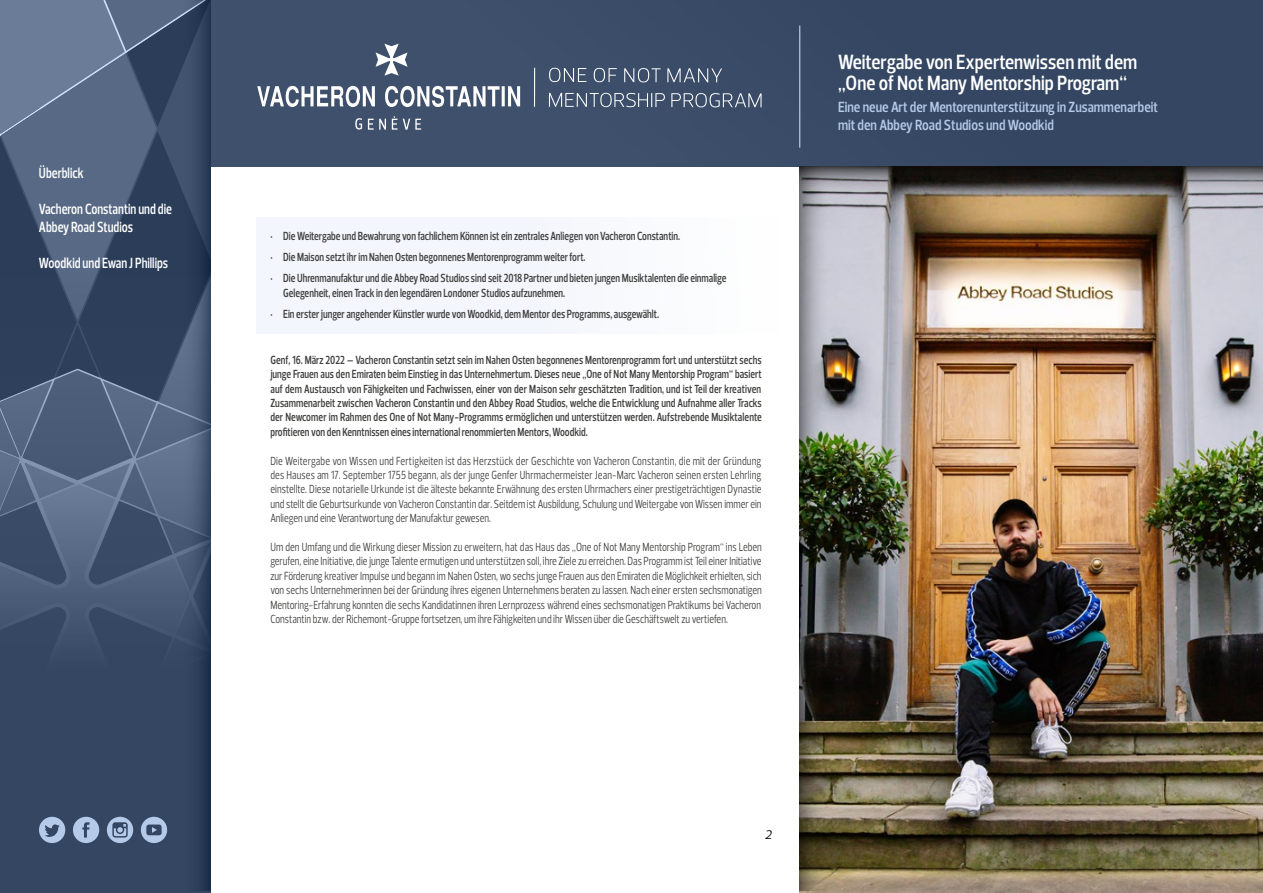
<style>
.page{position:relative;width:1263px;height:893px;background:#fff}
.page>*{position:absolute;margin:0;border:0;box-sizing:border-box;transform-origin:0 0}
.t1{font:600 21px/21px "Prelo Condensed";color:#fff}
.t2{font:600 15px/18px "Prelo Condensed";color:#b5cae9}
.t3{font:600 15px/18px "Prelo Condensed";color:#fff;scale:.9 1}
.t4{font:italic 12.75px "Prelo";color:#000}
.t5{font:12px/14.4px "Prelo Condensed";color:#40403f;text-align:justify;scale:.9 1}
.t6{font:600 12px/14.4px "Prelo Condensed";color:#40403f;scale:.9 1}
</style>
<div class="page">
<div style="left:0;top:0;width:210px;height:893px;background:#344661"></div>
<div style="left:210px;top:0;width:1053px;height:166px;background:#364863"></div>
<hr style="left:799px;top:26px;width:1px;height:122px;background:#dce5f5">
<svg style="left:257px;top:44px;width:504px;height:86px"></svg>
<svg style="left:0;top:0;width:210px;height:867px"></svg>
<img style="left:799px;top:214px;width:464px;height:679px">
<img style="left:799px;top:214px;width:48px;height:677px">
<svg style="left:799px;top:166px;width:464px;height:48px;background:#766d64"></svg>
<div style="left:256px;top:217px;width:524px;height:117px;background:#f3f6fc"></div>
<p class="t3" style="left:39px;top:164px;width:51px">Überblick</p>
<p class="t3" style="left:39px;top:200px;width:149px">Vacheron Constantin und die<br>Abbey Road Studios</p>
<p class="t3" style="left:39px;top:254px;width:145px">Woodkid und Ewan J Phillips</p>
<p class="t6" style="left:270px;top:229px;width:457px">• Die Weitergabe und Bewahrung von fachlichem Können ist ein zentrales Anliegen von Vacheron Constantin.</p>
<p class="t6" style="left:270px;top:250px;width:352px">• Die Maison setzt ihr im Nahen Osten begonnenes Mentorenprogramm weiter fort.</p>
<p class="t6" style="left:283px;top:271px;width:494px;text-indent:-13px">• Die Uhrenmanufaktur und die Abbey Road Studios sind seit 2018 Partner und bieten jungen Musiktalenten die einmalige<br>Gelegenheit, einen Track in den legendären Londoner Studios aufzunehmen.</p>
<p class="t6" style="left:270px;top:307px;width:433px">• Ein erster junger angehender Künstler wurde von Woodkid, dem Mentor des Programms, ausgewählt.</p>
<p class="t6" style="left:270px;top:353px;width:547px;text-align:justify">Genf, 16. März 2022 – Vacheron Constantin setzt sein im Nahen Osten begonnenes Mentorenprogramm fort und unterstützt sechs junge Frauen aus den Emiraten beim Einstieg in das Unternehmertum. Dieses neue „One of Not Many Mentorship Program“ basiert auf dem Austausch von Fähigkeiten und Fachwissen, einer von der Maison sehr geschätzten Tradition, und ist Teil der kreativen Zusammenarbeit zwischen Vacheron Constantin und den Abbey Road Studios, welche die Entwicklung und Aufnahme aller Tracks der Newcomer im Rahmen des One of Not Many-Programms ermöglichen und unterstützen werden. Aufstrebende Musiktalente profitieren von den Kenntnissen eines international renommierten Mentors, Woodkid.</p>
<p class="t5" style="left:270px;top:453px;width:547px">Die Weitergabe von Wissen und Fertigkeiten ist das Herzstück der Geschichte von Vacheron Constantin, die mit der Gründung des Hauses am 17. September 1755 begann, als der junge Genfer Uhrmachermeister Jean-Marc Vacheron seinen ersten Lehrling einstellte. Diese notarielle Urkunde ist die älteste bekannte Erwähnung des ersten Uhrmachers einer prestigeträchtigen Dynastie und stellt die Geburtsurkunde von Vacheron Constantin dar. Seitdem ist Ausbildung, Schulung und Weitergabe von Wissen immer ein Anliegen und eine Verantwortung der Manufaktur gewesen.</p>
<p class="t5" style="left:270px;top:540px;width:548px">Um den Umfang und die Wirkung dieser Mission zu erweitern, hat das Haus das „One of Not Many Mentorship Program“ ins Leben gerufen, eine Initiative, die junge Talente ermutigen und unterstützen soll, ihre Ziele zu erreichen. Das Programm ist Teil einer Initiative zur Förderung kreativer Impulse und begann im Nahen Osten, wo sechs junge Frauen aus den Emiraten die Möglichkeit erhielten, sich von sechs Unternehmerinnen bei der Gründung ihres eigenen Unternehmens beraten zu lassen. Nach einer ersten sechsmonatigen Mentoring-Erfahrung konnten die sechs Kandidatinnen ihren Lernprozess während eines sechsmonatigen Praktikums bei Vacheron Constantin bzw. der Richemont-Gruppe fortsetzen, um ihre Fähigkeiten und ihr Wissen über die Geschäftswelt zu vertiefen.</p>
<h1 class="t1" style="left:838px;top:52px;width:301px">Weitergabe von Expertenwissen mit dem „One of Not Many Mentorship Program“</h1>
<p class="t2" style="left:838px;top:98px;width:322px">Eine neue Art der Mentorenunterstützung in Zusammenarbeit mit den Abbey Road Studios und Woodkid</p>
<p class="t4" style="left:765px;top:826px;width:9px">2</p>
</div>
